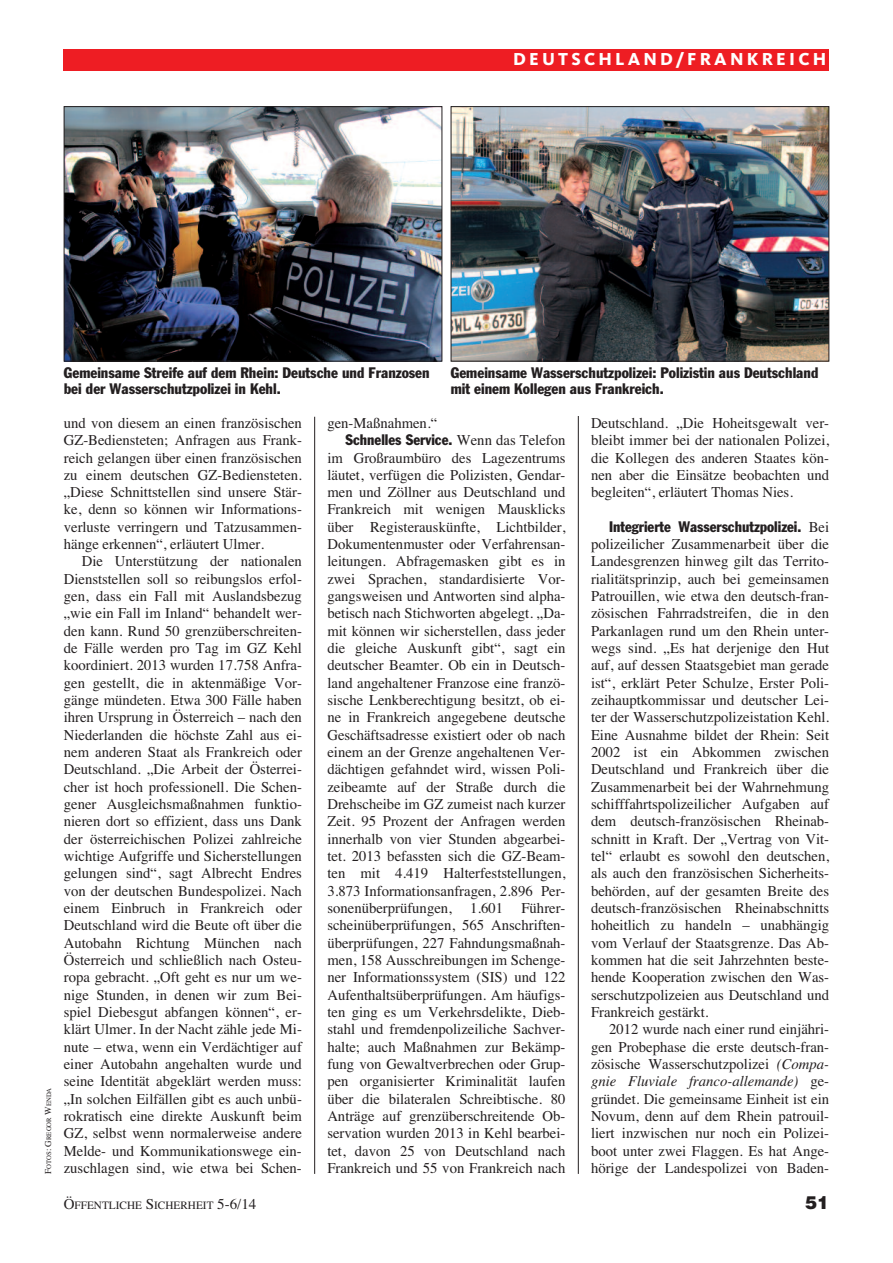
<style>
.page{position:relative;width:893px;height:1263px;background:#fff}
.page>*{position:absolute;margin:0;border:0;box-sizing:border-box;transform-origin:0 0}
.t1{font:800 18px "Kievit";letter-spacing:.175em;color:#fff}
.t2{font:900 18px "Helvetica";color:#231f20}
.t3{font:15px/17.2px "Times";color:#231f20;text-align:justify}
.t4{font:condensed 15px/15.8px "Franklin Gothic";color:#231f20}
.t5{font:11.25px "Times";color:#231f20}
.t6{font:6.75px "Times";color:#231f20}
.s1{font-size:9px}
.s2{font-family:"Times";font-stretch:normal}
.s3{font-style:italic}
.s4{font-size:15px}
</style>
<div class="page">
<hr style="left:314px;top:417px;width:1px;height:757px;background:#231f20">
<hr style="left:578px;top:416px;width:1px;height:758px;background:#231f20">
<div style="left:64px;top:49px;width:765px;height:21px;background:#ee1d23"></div>
<img style="left:66px;top:108px;width:374px;height:251px">
<div style="left:64px;top:106px;width:378px;height:255px;border:1px solid #231f20"></div>
<img style="left:453px;top:108px;width:374px;height:251px">
<div style="left:451px;top:106px;width:378px;height:255px;border:1px solid #231f20"></div>
<p class="t1" style="left:513px;top:53px;width:314px">DEUTSCHLAND/FRANKREICH</p>
<p class="t6" style="left:45px;top:1174px;width:88px;rotate:-90deg"><span class="s1">F</span>OTOS<span class="s1">: G</span>REGOR <span class="s1">W</span>ENDA</p>
<p class="t4" style="left:64px;top:366px;width:367px">Gemeinsame Streife auf dem Rhein: Deutsche und Franzosen bei der Wasserschutzpolizei in Kehl.</p>
<p class="t4" style="left:451px;top:366px;width:369px">Gemeinsame Wasserschutzpolizei: Polizistin aus Deutschland mit einem Kollegen aus Frankreich.</p>
<p class="t3" style="left:64px;top:414px;width:240px">und von diesem an einen französischen GZ-Bediensteten; Anfragen aus Frank&shy;reich gelangen über einen französischen zu einem deutschen GZ-Bediensteten. „Diese Schnittstellen sind unsere Stär&shy;ke, denn so können wir Informations&shy;verluste verringern und Tatzusammen&shy;hänge erkennen“, erläutert Ulmer.</p>
<p class="t3" style="left:64px;top:553px;width:240px;text-indent:18px">Die Unterstützung der nationalen Dienststellen soll so reibungslos erfol&shy;gen, dass ein Fall mit Auslandsbezug „wie ein Fall im Inland“ behandelt wer&shy;den kann. Rund 50 grenzüberschreiten&shy;de Fälle werden pro Tag im GZ Kehl koordiniert. 2013 wurden 17.758 Anfra&shy;gen gestellt, die in aktenmäßige Vor&shy;gänge mündeten. Etwa 300 Fälle haben ihren Ursprung in Österreich – nach den Niederlanden die höchste Zahl aus ei&shy;nem anderen Staat als Frankreich oder Deutschland. „Die Arbeit der Österrei&shy;cher ist hoch professionell. Die Schen&shy;gener Ausgleichsmaßnahmen funktio&shy;nieren dort so effizient, dass uns Dank der österreichischen Polizei zahlreiche wichtige Aufgriffe und Sicherstellungen gelungen sind“, sagt Albrecht Endres von der deutschen Bundespolizei. Nach einem Einbruch in Frankreich oder Deutschland wird die Beute oft über die Autobahn Richtung München nach Österreich und schließlich nach Osteu&shy;ropa gebracht. „Oft geht es nur um we&shy;nige Stunden, in denen wir zum Bei&shy;spiel Diebesgut abfangen können“, er&shy;klärt Ulmer. In der Nacht zähle jede Mi&shy;nute – etwa, wenn ein Verdächtiger auf einer Autobahn angehalten wurde und seine Identität abgeklärt werden muss: „In solchen Eilfällen gibt es auch unbü&shy;rokratisch eine direkte Auskunft beim GZ, selbst wenn normalerweise andere Melde- und Kommunikationswege ein&shy;zuschlagen sind, wie etwa bei Schen-</p>
<p class="t3" style="left:327px;top:414px;width:111px">gen-Maßnahmen.“</p>
<p class="t4" style="left:345px;top:433px;width:222px">Schnelles Service. <span class="s2">Wenn das Telefon</span></p>
<p class="t3" style="left:327px;top:449px;width:240px">im Großraumbüro des Lagezentrums läutet, verfügen die Polizisten, Gendar&shy;men und Zöllner aus Deutschland und Frankreich mit wenigen Mausklicks über Registerauskünfte, Lichtbilder, Dokumentenmuster oder Verfahrensan&shy;leitungen. Abfragemasken gibt es in zwei Sprachen, standardisierte Vor&shy;gangsweisen und Antworten sind alpha&shy;betisch nach Stichworten abgelegt. „Da&shy;mit können wir sicherstellen, dass jeder die gleiche Auskunft gibt“, sagt ein deutscher Beamter. Ob ein in Deutsch&shy;land angehaltener Franzose eine franzö&shy;sische Lenkberechtigung besitzt, ob ei&shy;ne in Frankreich angegebene deutsche Geschäftsadresse existiert oder ob nach einem an der Grenze angehaltenen Ver&shy;dächtigen gefahndet wird, wissen Poli&shy;zeibeamte auf der Straße durch die Drehscheibe im GZ zumeist nach kurzer Zeit. 95 Prozent der Anfragen werden innerhalb von vier Stunden abgearbei&shy;tet. 2013 befassten sich die GZ-Beam&shy;ten mit 4.419 Halterfeststellungen, 3.873 Informationsanfragen, 2.896 Per&shy;sonenüberprüfungen, 1.601 Führer&shy;scheinüberprüfungen, 565 Anschriften&shy;überprüfungen, 227 Fahndungsmaßnah&shy;men, 158 Ausschreibungen im Schenge&shy;ner Informationssystem (SIS) und 122<br>Aufenthaltsüberprüfungen. Am häufigs&shy;ten ging es um Verkehrsdelikte, Dieb&shy;stahl und fremdenpolizeiliche Sachver&shy;halte; auch Maßnahmen zur Bekämp&shy;fung von Gewaltverbrechen oder Grup&shy;pen organisierter Kriminalität laufen über die bilateralen Schreibtische. 80<br>Anträge auf grenzüberschreitende Ob&shy;servation wurden 2013 in Kehl bearbei&shy;tet, davon 25 von Deutschland nach Frankreich und 55 von Frankreich nach</p>
<p class="t3" style="left:591px;top:414px;width:240px">Deutschland. „Die Hoheitsgewalt ver&shy;bleibt immer bei der nationalen Polizei, die Kollegen des anderen Staates kön&shy;nen aber die Einsätze beobachten und begleiten“, erläutert Thomas Nies.</p>
<p class="t4" style="left:609px;top:520px;width:222px">Integrierte Wasserschutzpolizei. <span class="s2">Bei</span></p>
<p class="t3" style="left:591px;top:535px;width:240px">polizeilicher Zusammenarbeit über die Landesgrenzen hinweg gilt das Territo&shy;rialitätsprinzip, auch bei gemeinsamen Patrouillen, wie etwa den deutsch-fran&shy;zösischen Fahrradstreifen, die in den Parkanlagen rund um den Rhein unter&shy;wegs sind. „Es hat derjenige den Hut auf, auf dessen Staatsgebiet man gerade ist“, erklärt Peter Schulze, Erster Poli&shy;zeihauptkommissar und deutscher Lei&shy;ter der Wasserschutzpolizeistation Kehl.<br>Eine Ausnahme bildet der Rhein: Seit 2002 ist ein Abkommen zwischen Deutschland und Frankreich über die Zusammenarbeit bei der Wahrnehmung schifffahrtspolizeilicher Aufgaben auf dem deutsch-französischen Rheinab&shy;schnitt in Kraft. Der „Vertrag von Vit&shy;tel“ erlaubt es sowohl den deutschen, als auch den französischen Sicherheits&shy;behörden, auf der gesamten Breite des deutsch-französischen Rheinabschnitts hoheitlich zu handeln – unabhängig vom Verlauf der Staatsgrenze. Das Ab&shy;kommen hat die seit Jahrzehnten beste&shy;hende Kooperation zwischen den Was&shy;serschutzpolizeien aus Deutschland und Frankreich gestärkt.</p>
<p class="t3" style="left:591px;top:1020px;width:240px;text-indent:18px">2012 wurde nach einer rund einjähri&shy;gen Probephase die erste deutsch-fran&shy;zösische Wasserschutzpolizei <span class="s3">(Compa&shy;gnie Fluviale franco-allemande)</span> ge&shy;gründet. Die gemeinsame Einheit ist ein Novum, denn auf dem Rhein patrouil&shy;liert inzwischen nur noch ein Polizei&shy;boot unter zwei Flaggen. Es hat Ange&shy;hörige der Landespolizei von Baden-</p>
<p class="t5" style="left:64px;top:1198px;width:194px"><span class="s4">Ö</span>FFENTLICHE <span class="s4">S</span>ICHERHEIT <span class="s4">5-6/14</span></p>
<p class="t2" style="left:805px;top:1192px;width:26px">51</p>
</div>
